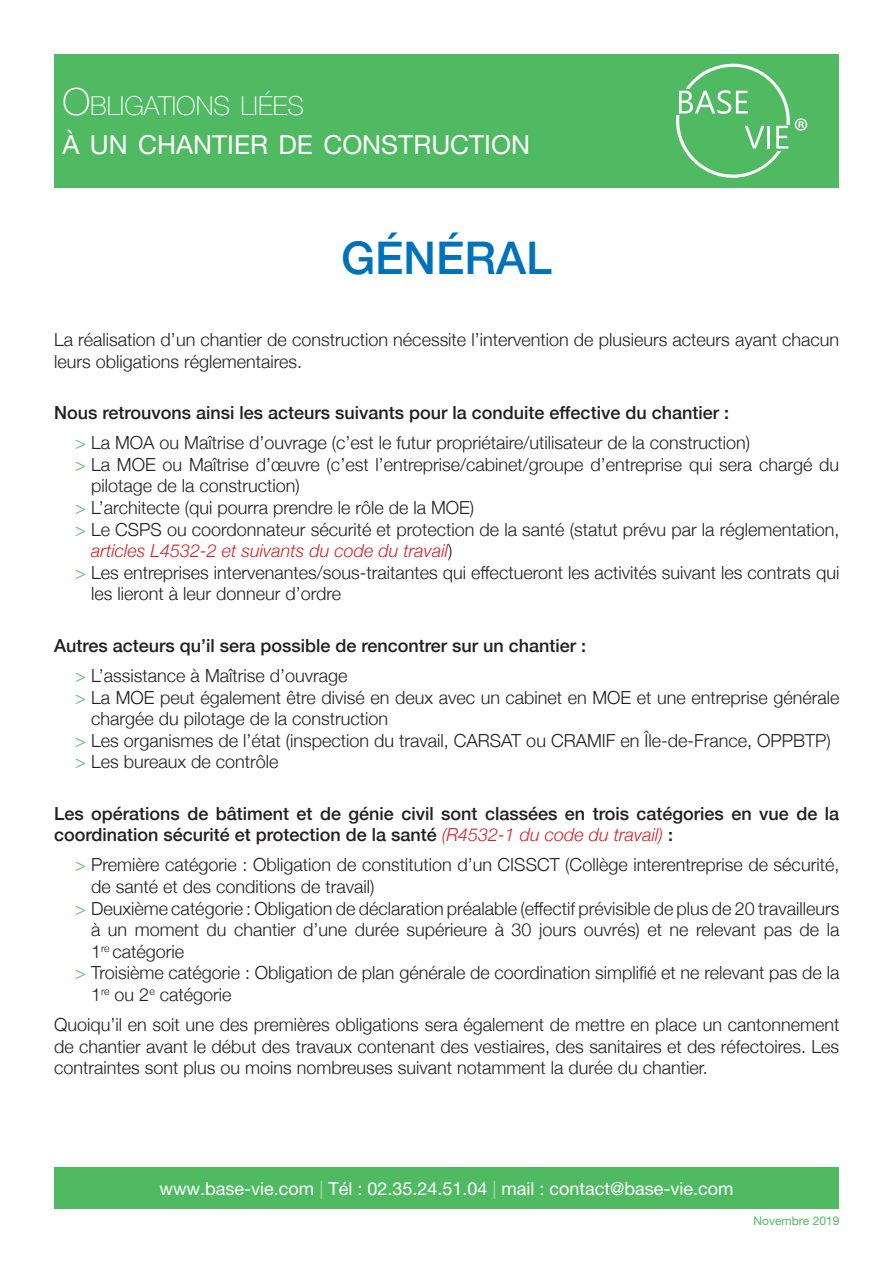
<style>
.page{position:relative;width:893px;height:1263px;background:#fff}
.page>*{position:absolute;margin:0;border:0;box-sizing:border-box;transform-origin:0 0}
.TITRE_1{font:500 45px "Helvetica Neue";color:#0072bc}
.t1{font:26.25px/39px "Helvetica Neue LT Pro";color:#fff}
.TEXTE{font:300 18px/21.6px "Helvetica Neue";color:#231f20}
.TITRE_2{font:500 18px/21.6px "Helvetica Neue";color:#231f20}
.t2{font:18px "Helvetica Neue LT Pro";color:#fff}
.t3{font:12px "Helvetica Neue LT Pro";color:#50ba63}
.s1{font-weight:100;font-size:37.5px}
.s2{font-weight:100}
.s3{color:#50ba63}
.s4{font-style:italic;color:#d1232a}
.s5{font-weight:300;font-style:italic;color:#d1232a}
.s6{color:#aad7ab}
</style>
<div class="page">
<div style="left:54px;top:54px;width:785px;height:134px;background:#50ba63"></div>
<div style="left:54px;top:1167px;width:785px;height:42px;background:#50ba63"></div>
<svg style="left:676px;top:63px;width:132px;height:115px"></svg>
<h2 class="t1" style="left:63px;top:86px;width:469px"><span class="s1">O</span><span class="s2">BLIGATIONS LIÉES<br></span>À UN CHANTIER DE CONSTRUCTION</h2>
<p class="TITRE_1" style="left:341px;top:222px;width:212px">GÉNÉRAL</p>
<p class="TEXTE" style="left:54px;top:328px;width:787px">La réalisation d’un chantier de construction nécessite l’intervention de plusieurs acteurs ayant chacun leurs obligations réglementaires.</p>
<p class="TITRE_2" style="left:54px;top:400px;width:676px">Nous retrouvons ainsi les acteurs suivants pour la conduite effective du chantier :</p>
<p class="TEXTE" style="left:75px;top:431px;width:676px"><span class="s3">&gt;</span> La MOA ou Maîtrise d’ouvrage (c’est le futur propriétaire/utilisateur de la construction)</p>
<p class="TEXTE" style="left:91px;top:452px;width:750px;text-indent:-16px"><span class="s3">&gt;</span> La MOE ou Maîtrise d’œuvre (c’est l’entreprise/cabinet/groupe d’entreprise qui sera chargé du pilotage de la construction)</p>
<p class="TEXTE" style="left:75px;top:495px;width:401px"><span class="s3">&gt;</span> L’architecte (qui pourra prendre le rôle de la MOE)</p>
<p class="TEXTE" style="left:91px;top:517px;width:750px;text-indent:-16px"><span class="s3">&gt;</span> Le CSPS ou coordonnateur sécurité et protection de la santé (statut prévu par la réglementation, <span class="s4">articles L4532-2 et suivants du code du travail</span>)</p>
<p class="TEXTE" style="left:91px;top:560px;width:750px;text-indent:-16px"><span class="s3">&gt;</span> Les entreprises intervenantes/sous-traitantes qui effectueront les activités suivant les contrats qui les lieront à leur donneur d’ordre</p>
<p class="TITRE_2" style="left:54px;top:633px;width:534px">Autres acteurs qu’il sera possible de rencontrer sur un chantier :</p>
<p class="TEXTE" style="left:75px;top:663px;width:274px"><span class="s3">&gt;</span> L’assistance à Maîtrise d’ouvrage</p>
<p class="TEXTE" style="left:91px;top:685px;width:750px;text-indent:-16px"><span class="s3">&gt;</span> La MOE peut également être divisé en deux avec un cabinet en MOE et une entreprise générale chargée du pilotage de la construction</p>
<p class="TEXTE" style="left:75px;top:728px;width:757px"><span class="s3">&gt;</span> Les organismes de l’état (inspection du travail, CARSAT ou CRAMIF en Île-de-France, OPPBTP)</p>
<p class="TEXTE" style="left:75px;top:750px;width:205px"><span class="s3">&gt;</span> Les bureaux de contrôle</p>
<p class="TITRE_2" style="left:54px;top:801px;width:787px">Les opérations de bâtiment et de génie civil sont classées en trois catégories en vue de la coordination sécurité et protection de la santé <span class="s5">(R4532-1 du code du travail)</span> :</p>
<p class="TEXTE" style="left:91px;top:853px;width:750px;text-indent:-16px"><span class="s3">&gt;</span> Première catégorie : Obligation de constitution d’un CISSCT (Collège interentreprise de sécurité, de santé et des conditions de travail)</p>
<p class="TEXTE" style="left:91px;top:896px;width:750px;text-align:justify;text-indent:-16px"><span class="s3">&gt;</span> Deuxième catégorie : Obligation de déclaration préalable (effectif prévisible de plus de 20 travailleurs à un moment du chantier d’une durée supérieure à 30 jours ouvrés) et ne relevant pas de la 1<sup>re</sup> catégorie</p>
<p class="TEXTE" style="left:91px;top:961px;width:750px;text-indent:-16px"><span class="s3">&gt;</span> Troisième catégorie : Obligation de plan générale de coordination simplifié et ne relevant pas de la<br>1<sup>re</sup> ou 2<sup>e</sup> catégorie</p>
<p class="TEXTE" style="left:54px;top:1012px;width:787px;text-align:justify">Quoiqu’il en soit une des premières obligations sera également de mettre en place un cantonnement de chantier avant le début des travaux contenant des vestiaires, des sanitaires et des réfectoires. Les contraintes sont plus ou moins nombreuses suivant notamment la durée du chantier.</p>
<p class="t2" style="left:159px;top:1177px;width:576px">www.base-vie.com <span class="s6">|</span> Tél : 02.35.24.51.04 <span class="s6">|</span> mail : contact@base-vie.com</p>
<p class="t3" style="left:753px;top:1213px;width:87px">Novembre 2019</p>
</div>
